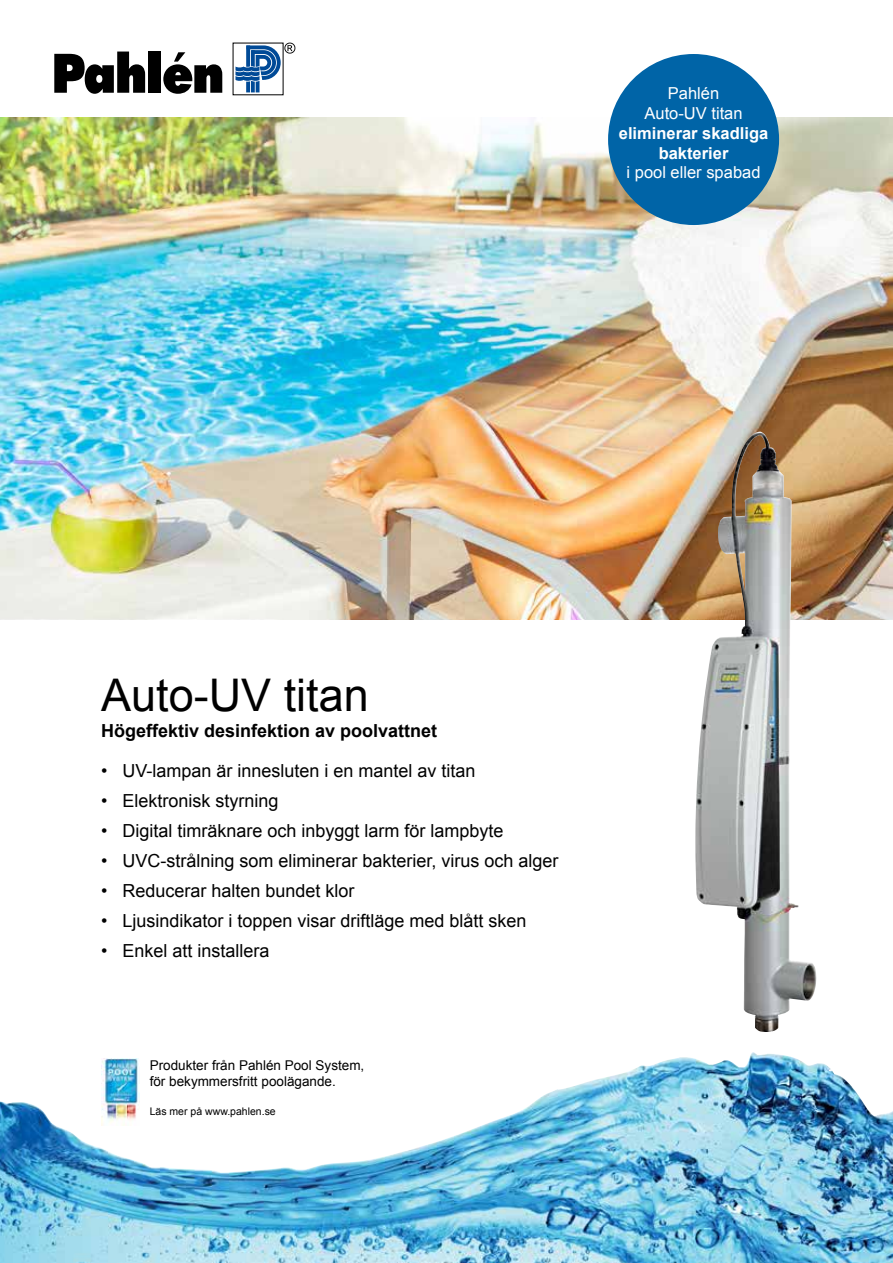
<style>
.page{position:relative;width:893px;height:1263px;background:#fff}
.page>*{position:absolute;margin:0;border:0;box-sizing:border-box;transform-origin:0 0}
.t1{font:45px "Arial";color:#000}
.t2{font:18px "Arial";color:#000}
.t3{font:700 18px "Arial";color:#000}
.t4{font:16.5px/19.8px "Arial";color:#fff;text-align:center}
.t5{font:700 16.5px/19.8px "Arial";color:#fff;text-align:center}
.t6{font:13.5px/16.2px "Arial";color:#000}
.t7{font:10.5px "Arial";color:#000}
</style>
<div class="page">
<img style="left:0;top:1052px;width:893px;height:211px">
<img style="left:0;top:118px;width:893px;height:501px">
<img style="left:695px;top:433px;width:121px;height:599px">
<svg style="left:163px;top:52px;width:59px;height:42px"></svg>
<div style="left:149px;top:52px;width:12px;height:41px;background:#000"></div>
<svg style="left:54px;top:52px;width:91px;height:42px"></svg>
<svg style="left:235px;top:43px;width:60px;height:49px"></svg>
<img style="left:101px;top:1059px;width:39px;height:67px">
<div style="left:608px;top:54px;width:171px;height:171px;background:#0064a7;border-radius:50%"></div>
<p class="t4" style="left:644px;top:84px;width:100px">Pahlén<br>Auto-UV titan</p>
<p class="t5" style="left:619px;top:124px;width:151px">eliminerar skadliga bakterier</p>
<p class="t4" style="left:627px;top:163px;width:135px">i pool eller spabad</p>
<h1 class="t1" style="left:101px;top:666px;width:269px">Auto-UV titan</h1>
<p class="t3" style="left:101px;top:719px;width:338px">Högeffektiv desinfektion av poolvattnet</p>
<p class="t2" style="left:101px;top:759px;width:376px">• UV-lampan är innesluten i en mantel av titan</p>
<p class="t2" style="left:101px;top:789px;width:179px">• Elektronisk styrning</p>
<p class="t2" style="left:101px;top:819px;width:404px">• Digital timräknare och inbyggt larm för lampbyte</p>
<p class="t2" style="left:101px;top:849px;width:459px">• UVC-strålning som eliminerar bakterier, virus och alger</p>
<p class="t2" style="left:101px;top:879px;width:255px">• Reducerar halten bundet klor</p>
<p class="t2" style="left:101px;top:909px;width:427px">• Ljusindikator i toppen visar driftläge med blått sken</p>
<p class="t2" style="left:101px;top:939px;width:170px">• Enkel att installera</p>
<p class="t6" style="left:150px;top:1057px;width:216px">Produkter från Pahlén Pool System, för bekymmersfritt poolägande.</p>
<p class="t7" style="left:150px;top:1105px;width:128px">Läs mer på www.pahlen.se</p>
</div>
